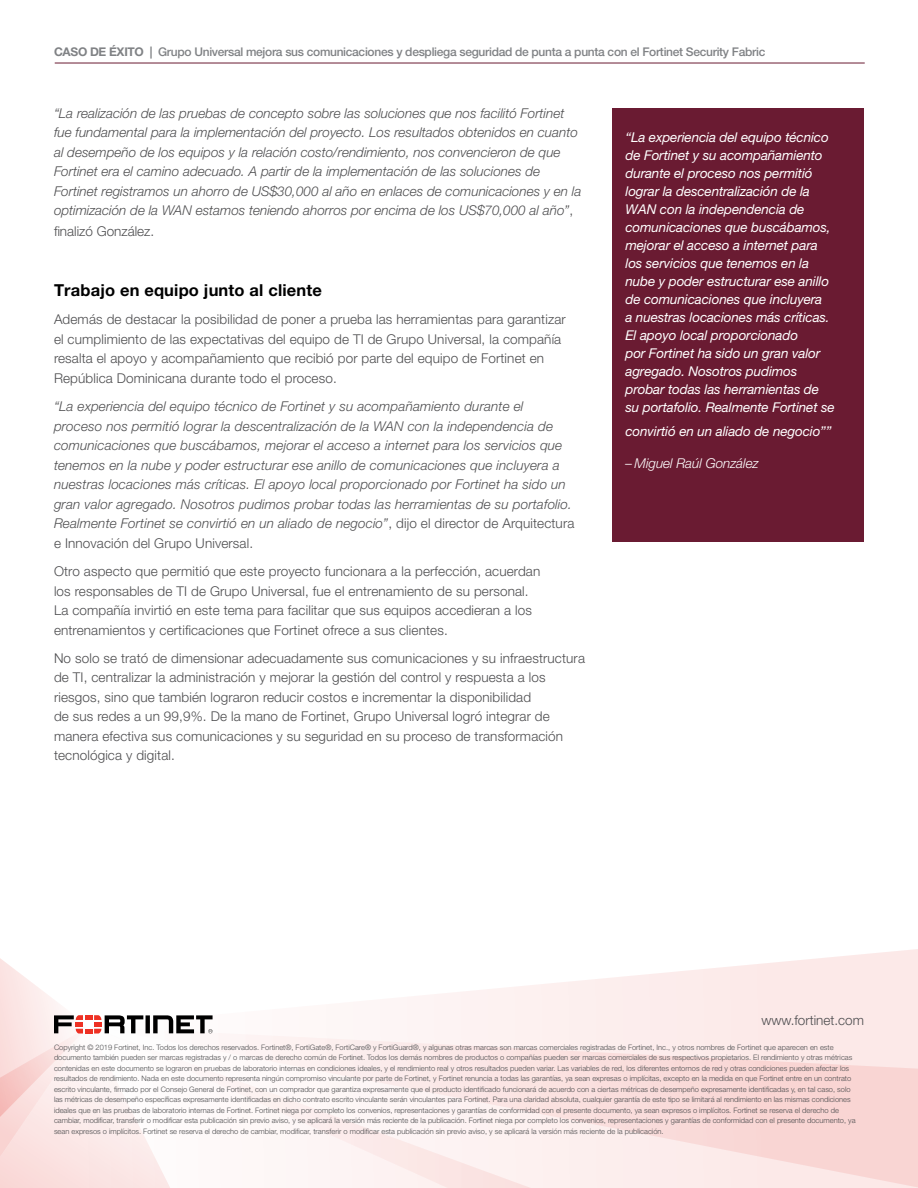
<style>
.page{position:relative;width:918px;height:1188px;background:#fff}
.page>*{position:absolute;margin:0;border:0;box-sizing:border-box;transform-origin:0 0}
.t1{font:700 16.5px "Helvetica Neue LT Pro";letter-spacing:.01em;color:#000}
.t2{font:italic 300 13.5px/19.5px "Helvetica Neue LT Pro";letter-spacing:.01em;color:#4d4d4f}
.t3{font:300 13.5px/19.5px "Helvetica Neue LT Pro";letter-spacing:.01em;color:#4d4d4f}
.t4{font:italic 13.5px/18px "Helvetica Neue LT Pro";letter-spacing:-.01em;color:#fff}
.t5{font:italic 300 13.5px "Helvetica Neue LT Pro";color:#fff}
.t6{font:500 12px "Helvetica Neue LT Pro";letter-spacing:-.025em;color:#808285}
.t7{font:300 7.5px/10.5px "Helvetica Neue LT Pro";color:#4d4d4f}
.s1{font-weight:700}
.s2{font-style:normal}
</style>
<div class="page">
<svg style="left:407px;top:949px;width:511px;height:77px"></svg>
<svg style="left:218px;top:1026px;width:700px;height:162px"></svg>
<svg style="left:0;top:958px;width:213px;height:230px"></svg>
<hr style="left:55px;top:63px;width:810px;height:1px;background:#6a1b32">
<div style="left:612px;top:108px;width:252px;height:433px;background:#6a1b32"></div>
<h3 class="t6" style="left:54px;top:44px;width:713px"><span class="s1">CASO DE ÉXITO |</span> Grupo Universal mejora sus comunicaciones y despliega seguridad de punta a punta con el Fortinet Security Fabric</h3>
<p class="t2" style="left:54px;top:103px;width:529px">“La realización de las pruebas de concepto sobre las soluciones que nos facilitó Fortinet fue fundamental para la implementación del proyecto. Los resultados obtenidos en cuanto al desempeño de los equipos y la relación costo/rendimiento, nos convencieron de que Fortinet era el camino adecuado. A partir de la implementación de las soluciones de Fortinet registramos un ahorro de US$30,000 al año en enlaces de comunicaciones y en la optimización de la WAN estamos teniendo ahorros por encima de los US$70,000 al año”<span class="s2">,</span></p>
<h2 class="t3" style="left:54px;top:221px;width:102px">finalizó González.</h2>
<h1 class="t1" style="left:54px;top:280px;width:269px">Trabajo en equipo junto al cliente</h1>
<p class="t3" style="left:54px;top:310px;width:513px">Además de destacar la posibilidad de poner a prueba las herramientas para garantizar el cumplimiento de las expectativas del equipo de TI de Grupo Universal, la compañía resalta el apoyo y acompañamiento que recibió por parte del equipo de Fortinet en República Dominicana durante todo el proceso.</p>
<p class="t2" style="left:54px;top:397px;width:522px">“La experiencia del equipo técnico de Fortinet y su acompañamiento durante el proceso nos permitió lograr la descentralización de la WAN con la independencia de comunicaciones que buscábamos, mejorar el acceso a internet para los servicios que tenemos en la nube y poder estructurar ese anillo de comunicaciones que incluyera a nuestras locaciones más críticas. El apoyo local proporcionado por Fortinet ha sido un gran valor agregado. Nosotros pudimos probar todas las herramientas de su portafolio.<br>Realmente Fortinet se convirtió en un aliado de negocio”<span class="s2">, dijo el director de Arquitectura e Innovación del Grupo Universal.</span></p>
<p class="t3" style="left:54px;top:561px;width:488px">Otro aspecto que permitió que este proyecto funcionara a la perfección, acuerdan los responsables de TI de Grupo Universal, fue el entrenamiento de su personal.<br>La compañía invirtió en este tema para facilitar que sus equipos accedieran a los entrenamientos y certificaciones que Fortinet ofrece a sus clientes.</p>
<p class="t3" style="left:54px;top:648px;width:533px">No solo se trató de dimensionar adecuadamente sus comunicaciones y su infraestructura de TI, centralizar la administración y mejorar la gestión del control y respuesta a los riesgos, sino que también lograron reducir costos e incrementar la disponibilidad<br>de sus redes a un 99,9%. De la mano de Fortinet, Grupo Universal logró integrar de manera efectiva sus comunicaciones y su seguridad en su proceso de transformación tecnológica y digital.</p>
<p class="t4" style="left:626px;top:128px;width:211px">“La experiencia del equipo técnico de Fortinet y su acompañamiento durante el proceso nos permitió lograr la descentralización de la<br>WAN con la independencia de comunicaciones que buscábamos, mejorar el acceso a internet para los servicios que tenemos en la nube y poder estructurar ese anillo de comunicaciones que incluyera<br>a nuestras locaciones más críticas.<br>El apoyo local proporcionado<br>por Fortinet ha sido un gran valor agregado. Nosotros pudimos probar todas las herramientas de su portafolio. Realmente Fortinet se</p>
<h2 class="t4" style="left:626px;top:422px;width:208px">convirtió en un aliado de negocio””</h2>
<h2 class="t5" style="left:626px;top:455px;width:135px">– Miguel Raúl González</h2>
<h2 class="t3" style="left:761px;top:1010px;width:104px">www.fortinet.com</h2>
<p class="t7" style="left:54px;top:1042px;width:803px">Copyright © 2019 Fortinet, Inc. Todos los derechos reservados. Fortinet®, FortiGate®, FortiCare® y FortiGuard®, y algunas otras marcas son marcas comerciales registradas de Fortinet, Inc., y otros nombres de Fortinet que aparecen en este documento también pueden ser marcas registradas y / o marcas de derecho común de Fortinet. Todos los demás nombres de productos o compañías pueden ser marcas comerciales de sus respectivos propietarios. El rendimiento y otras métricas contenidas en este documento se lograron en pruebas de laboratorio internas en condiciones ideales, y el rendimiento real y otros resultados pueden variar. Las variables de red, los diferentes entornos de red y otras condiciones pueden afectar los resultados de rendimiento. Nada en este documento representa ningún compromiso vinculante por parte de Fortinet, y Fortinet renuncia a todas las garantías, ya sean expresas o implícitas, excepto en la medida en que Fortinet entre en un contrato escrito vinculante, firmado por el Consejo General de Fortinet, con un comprador que garantiza expresamente que el producto identificado funcionará de acuerdo con a ciertas métricas de desempeño expresamente identificadas y, en tal caso, solo las métricas de desempeño específicas expresamente identificadas en dicho contrato escrito vinculante serán vinculantes para Fortinet. Para una claridad absoluta, cualquier garantía de este tipo se limitará al rendimiento en las mismas condiciones ideales que en las pruebas de laboratorio internas de Fortinet. Fortinet niega por completo los convenios, representaciones y garantías de conformidad con el presente documento, ya sean expresos o implícitos. Fortinet se reserva el derecho de cambiar, modificar, transferir o modificar esta publicación sin previo aviso, y se aplicará la versión más reciente de la publicación. Fortinet niega por completo los convenios, representaciones y garantías de conformidad con el presente documento, ya sean expresos o implícitos. Fortinet se reserva el derecho de cambiar, modificar, transferir o modificar esta publicación sin previo aviso, y se aplicará la versión más reciente de la publicación.</p>
</div>
